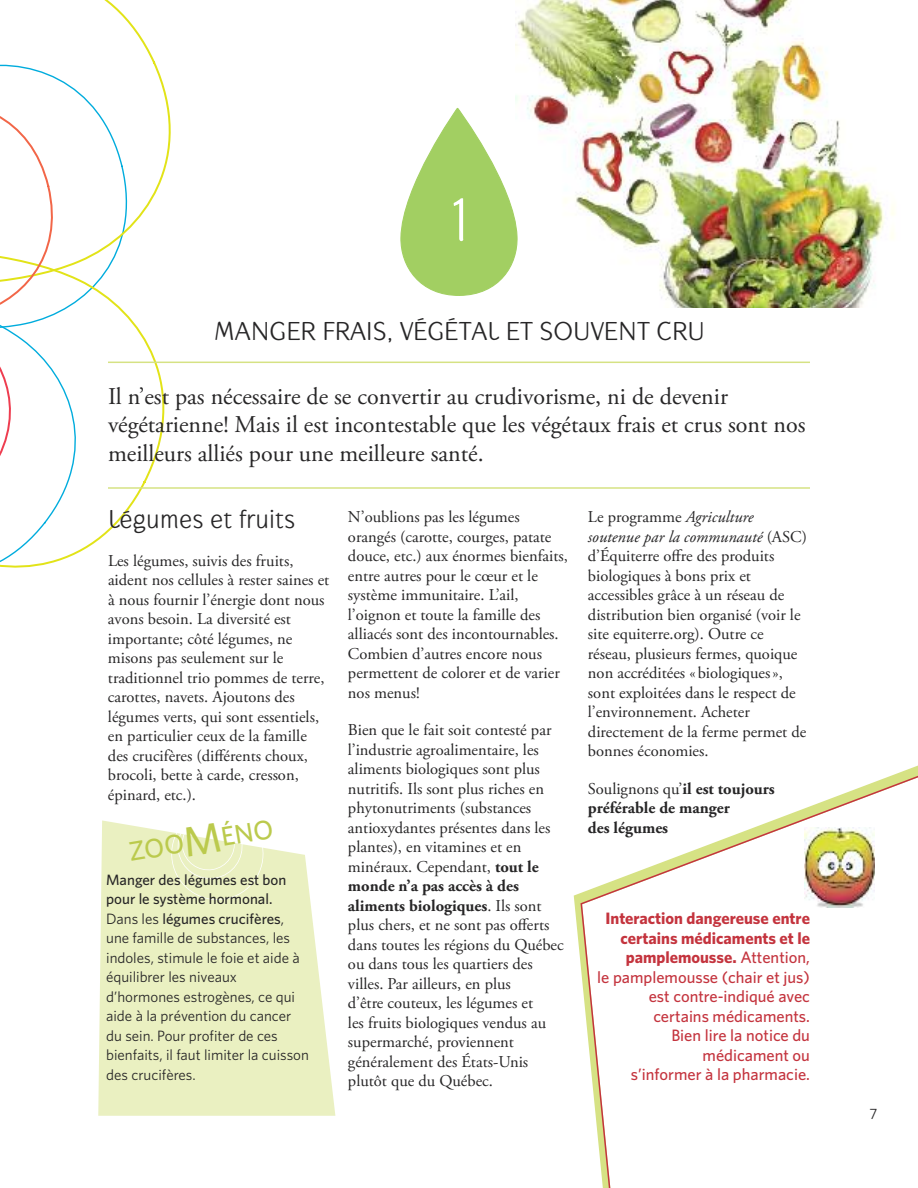
<style>
.page{position:relative;width:918px;height:1188px;background:#fff}
.page>*{position:absolute;margin:0;border:0;box-sizing:border-box;transform-origin:0 0}
.t1{font:63px "Gauntlet Classic";color:#fff}
.t2{font:27px "Gauntlet Classic";color:#272627}
.t3{font:500 27px "Whitney";color:#bbca4d}
.t4{font:24px/28.8px "Adobe Garamond Pro";color:#272627}
.t5{font:16.5px/19.5px "Adobe Garamond Pro";color:#272627}
.t6{font:500 16.5px/19.5px "Whitney";color:#c4343e;text-align:right}
.t7{font:700 16.5px/19.5px "Adobe Garamond Pro";color:#272627}
.t8{font:15px/19.5px "Whitney";color:#272627}
.s1{font-size:42px}
.s2{font-weight:500}
.s3{font-weight:700}
.s4{font-style:italic}
.s5{font-weight:400}
</style>
<div class="page">
<svg style="left:0;top:0;width:171px;height:568px"></svg>
<img style="left:515px;top:0;width:380px;height:308px">
<svg style="left:400px;top:108px;width:118px;height:188px"></svg>
<hr style="left:108px;top:487px;width:702px;height:2px;background:#d6e284">
<hr style="left:108px;top:362px;width:702px;height:1px;background:#d6e284">
<svg style="left:98px;top:820px;width:237px;height:296px;background:#ecf1c8"></svg>
<svg style="left:168px;top:820px;width:99px;height:84px"></svg>
<svg style="left:580px;top:771px;width:338px;height:417px"></svg>
<h1 class="t1" style="left:448px;top:183px;width:21px">1</h1>
<h2 class="t2" style="left:213px;top:315px;width:493px">MANGER FRAIS, VÉGÉTAL ET SOUVENT CRU</h2>
<h3 class="t4" style="left:108px;top:384px;width:699px">Il n’est pas nécessaire de se convertir au crudivorisme, ni de devenir végétarienne! Mais il est incontestable que les végétaux frais et crus sont nos meilleurs alliés pour une meilleure santé.</h3>
<h2 class="t2" style="left:108px;top:503px;width:189px">Légumes et fruits</h2>
<p class="t5" style="left:108px;top:552px;width:223px">Les légumes, suivis des fruits, aident nos cellules à rester saines et à nous fournir l’énergie dont nous avons besoin. La diversité est importante; côté légumes, ne misons pas seulement sur le traditionnel trio pommes de terre, carottes, navets. Ajoutons des légumes verts, qui sont essentiels, en particulier ceux de la famille des crucifères (différents choux, brocoli, bette à carde, cresson, épinard, etc.).</p>
<h2 class="t3" style="left:126px;top:836px;width:148px;rotate:-9deg">ZOO<span class="s1">M</span>ÉNO</h2>
<p class="t8" style="left:106px;top:870px;width:204px"><span class="s2">Manger des légumes est bon pour le système hormonal.<br></span>Dans les <span class="s2">légumes crucifères</span>, une famille de substances, les indoles, stimule le foie et aide à équilibrer les niveaux d’hormones estrogènes, ce qui aide à la prévention du cancer du sein. Pour profiter de ces bienfaits, il faut limiter la cuisson des crucifères.</p>
<p class="t5" style="left:348px;top:509px;width:221px">N’oublions pas les légumes orangés (carotte, courges, patate douce, etc.) aux énormes bienfaits, entre autres pour le cœur et le système immunitaire. L’ail, l’oignon et toute la famille des alliacés sont des incontournables.<br>Combien d’autres encore nous permettent de colorer et de varier nos menus!</p>
<p class="t5" style="left:348px;top:722px;width:217px">Bien que le fait soit contesté par l’industrie agroalimentaire, les aliments biologiques sont plus nutritifs. Ils sont plus riches en phytonutriments (substances antioxydantes présentes dans les plantes), en vitamines et en minéraux. Cependant, <span class="s3">tout le monde n’a pas accès à des aliments biologiques</span>. Ils sont plus chers, et ne sont pas offerts dans toutes les régions du Québec ou dans tous les quartiers des villes. Par ailleurs, en plus<br>d’être couteux, les légumes et<br>les fruits biologiques vendus au supermarché, proviennent généralement des États-Unis plutôt que du Québec.</p>
<p class="t5" style="left:588px;top:509px;width:221px">Le programme <span class="s4">Agriculture soutenue par la communauté</span> (ASC) d’Équiterre offre des produits biologiques à bons prix et accessibles grâce à un réseau de distribution bien organisé (voir le site equiterre.org). Outre ce réseau, plusieurs fermes, quoique non accréditées «biologiques», sont exploitées dans le respect de l’environnement. Acheter directement de la ferme permet de bonnes économies.</p>
<p class="t7" style="left:588px;top:780px;width:188px"><span class="s5">Soulignons qu’</span>il est toujours préférable de manger<br>des légumes</p>
<p class="t6" style="left:597px;top:909px;width:214px"><span class="s3">Interaction dangereuse entre certains médicaments et le pamplemousse.</span> Attention,<br>le pamplemousse (chair et jus) est contre-indiqué avec certains médicaments.<br>Bien lire la notice du médicament ou<br>s’informer à la pharmacie.</p>
<p class="t8" style="left:870px;top:1104px;width:9px">7</p>
</div>
